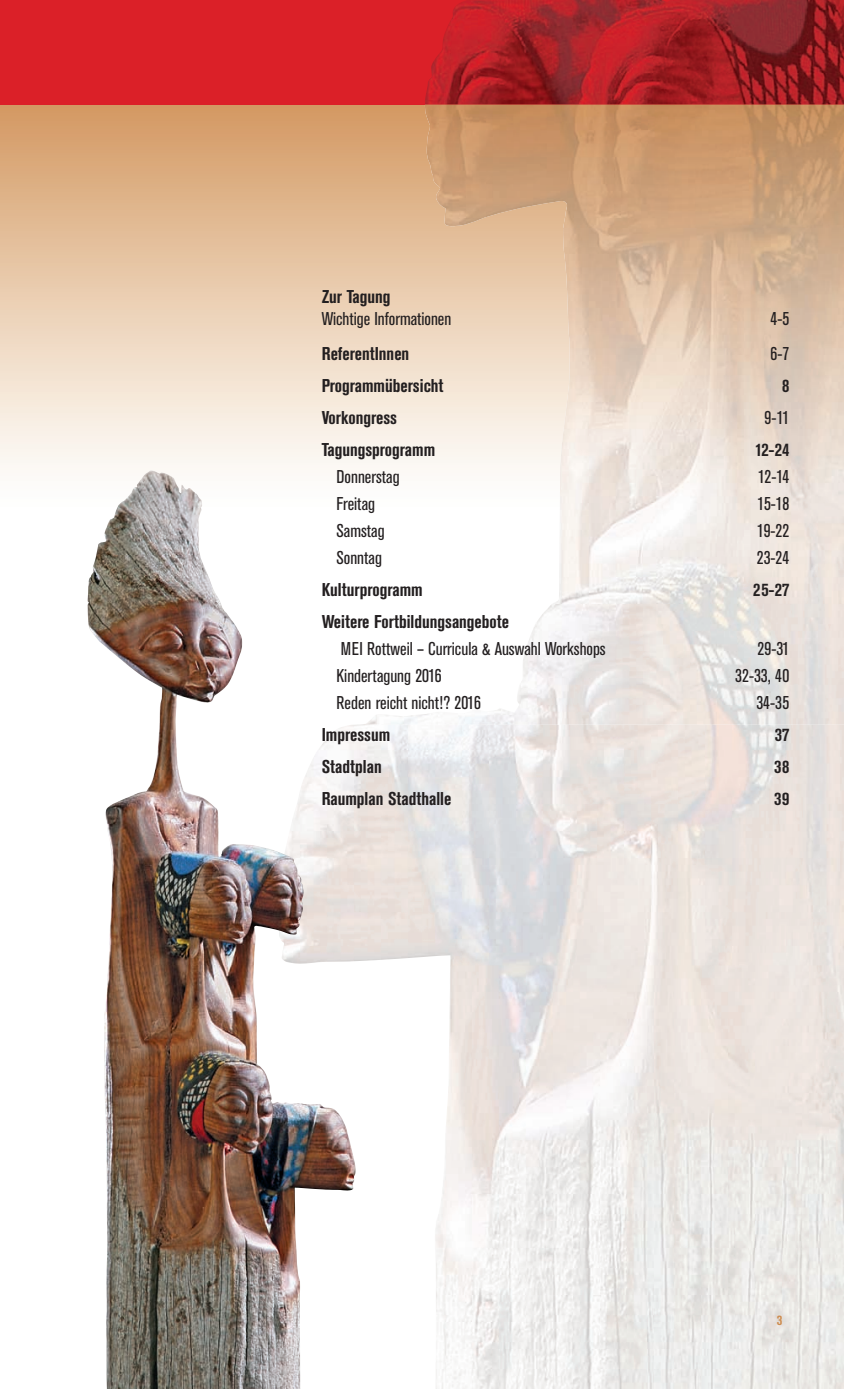
<style>
.page{position:relative;width:844px;height:1389px;background:#fff}
.page>*{position:absolute;margin:0;border:0;box-sizing:border-box;transform-origin:0 0}
.t1{font:18.38px "Standard Grot Con BSK";color:#231f20}
.t2{font:700 18.38px "Standard Grot Con BSK";color:#231f20}
.t3{font:700 14px "Standard Grot Con BSK";color:#cd8b4d}
</style>
<div class="page">
<svg style="left:0;top:104px;width:535px;height:367px;background:#e9ccb0"></svg>
<div style="left:0;top:0;width:843px;height:104px;background:#db2028"></div>
<img style="left:300px;top:725px;width:543px;height:240px">
<img style="left:446px;top:965px;width:397px;height:424px">
<img style="left:435px;top:1140px;width:11px;height:249px">
<img style="left:425px;top:0;width:418px;height:229px">
<img style="left:535px;top:228px;width:308px;height:497px">
<img style="left:357px;top:710px;width:118px;height:15px">
<img style="left:87px;top:471px;width:213px;height:918px">
<p class="t2" style="left:321px;top:286px;width:70px">Zur Tagung</p>
<p class="t1" style="left:321px;top:308px;width:131px">Wichtige Informationen</p>
<p class="t1" style="left:770px;top:308px;width:20px">4-5</p>
<p class="t2" style="left:321px;top:344px;width:89px">ReferentInnen</p>
<p class="t1" style="left:770px;top:344px;width:20px">6-7</p>
<p class="t2" style="left:321px;top:376px;width:123px">Programmübersicht</p>
<p class="t2" style="left:781px;top:376px;width:9px">8</p>
<p class="t2" style="left:321px;top:408px;width:77px">Vorkongress</p>
<p class="t1" style="left:764px;top:408px;width:26px">9-11</p>
<p class="t2" style="left:321px;top:440px;width:115px">Tagungsprogramm</p>
<p class="t2" style="left:754px;top:440px;width:36px">12-24</p>
<p class="t1" style="left:336px;top:467px;width:64px">Donnerstag</p>
<p class="t1" style="left:758px;top:467px;width:32px">12-14</p>
<p class="t1" style="left:336px;top:494px;width:40px">Freitag</p>
<p class="t1" style="left:757px;top:494px;width:33px">15-18</p>
<p class="t1" style="left:336px;top:521px;width:50px">Samstag</p>
<p class="t1" style="left:757px;top:521px;width:34px">19-22</p>
<p class="t1" style="left:336px;top:548px;width:47px">Sonntag</p>
<p class="t1" style="left:756px;top:548px;width:34px">23-24</p>
<p class="t2" style="left:321px;top:580px;width:102px">Kulturprogramm</p>
<p class="t2" style="left:753px;top:580px;width:37px">25-27</p>
<p class="t2" style="left:321px;top:612px;width:189px">Weitere Fortbildungsangebote</p>
<p class="t1" style="left:341px;top:639px;width:266px">MEI Rottweil – Curricula &amp; Auswahl Workshops</p>
<p class="t1" style="left:757px;top:639px;width:33px">29-31</p>
<p class="t1" style="left:336px;top:666px;width:107px">Kindertagung 2016</p>
<p class="t1" style="left:735px;top:666px;width:55px">32-33, 40</p>
<p class="t1" style="left:336px;top:693px;width:146px">Reden reicht nicht!? 2016</p>
<p class="t1" style="left:756px;top:693px;width:34px">34-35</p>
<p class="t2" style="left:321px;top:725px;width:70px">Impressum</p>
<p class="t2" style="left:774px;top:725px;width:16px">37</p>
<p class="t2" style="left:321px;top:756px;width:61px">Stadtplan</p>
<p class="t2" style="left:773px;top:756px;width:17px">38</p>
<p class="t2" style="left:321px;top:788px;width:131px">Raumplan Stadthalle</p>
<p class="t2" style="left:773px;top:788px;width:17px">39</p>
<p class="t3" style="left:776px;top:1312px;width:7px">3</p>
</div>
